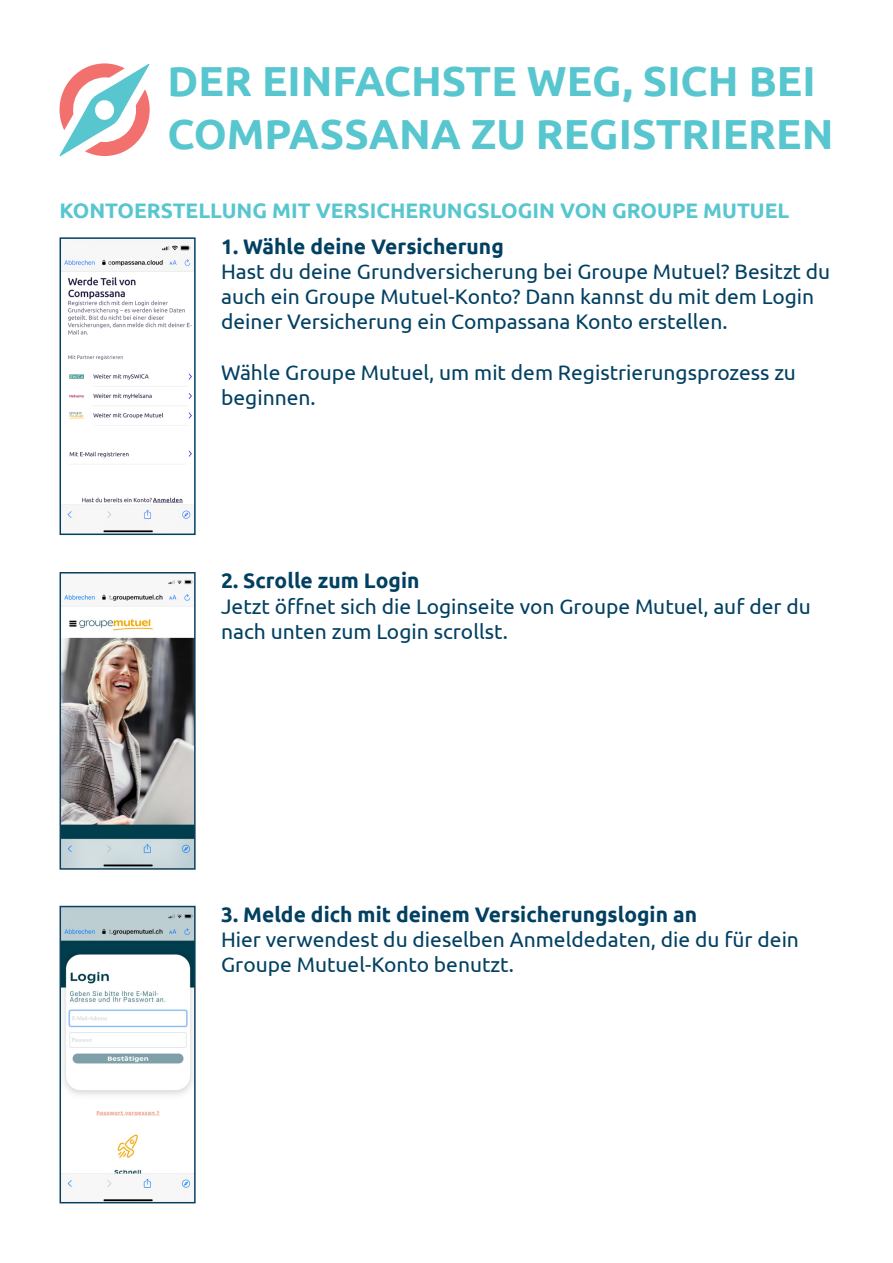
<style>
.page{position:relative;width:893px;height:1263px;background:#fff}
.page>*{position:absolute;margin:0;border:0;box-sizing:border-box;transform-origin:0 0}
.t1{font:700 42px/52.5px "Ubuntu";color:#58c6cf}
.t2{font:21px/25.2px "Ubuntu";color:#024062}
.t3{font:700 21px "Ubuntu";color:#024062}
.t4{font:700 21px "Ubuntu";color:#58c6cf}
</style>
<div class="page">
<svg style="left:59px;top:63px;width:91px;height:93px"></svg>
<img style="left:63px;top:245px;width:130px;height:287px">
<div style="left:60px;top:237px;width:136px;height:298px;border:2px solid #024062"></div>
<img style="left:63px;top:579px;width:130px;height:288px">
<div style="left:60px;top:572px;width:136px;height:298px;border:2px solid #0e3f5e"></div>
<img style="left:63px;top:909px;width:130px;height:291px">
<div style="left:60px;top:906px;width:136px;height:297px;border:2px solid #0e3f5e"></div>
<p class="t1" style="left:168px;top:54px;width:667px">DER EINFACHSTE WEG, SICH BEI<br>COMPASSANA ZU REGISTRIEREN</p>
<p class="t4" style="left:60px;top:197px;width:731px">KONTOERSTELLUNG MIT VERSICHERUNGSLOGIN VON GROUPE MUTUEL</p>
<p class="t3" style="left:221px;top:233px;width:284px">1. Wähle deine Versicherung</p>
<p class="t2" style="left:221px;top:258px;width:611px">Hast du deine Grundversicherung bei Groupe Mutuel? Besitzt du auch ein Groupe Mutuel-Konto? Dann kannst du mit dem Login deiner Versicherung ein Compassana Konto erstellen.</p>
<p class="t2" style="left:221px;top:359px;width:576px">Wähle Groupe Mutuel, um mit dem Registrierungsprozess zu beginnen.</p>
<p class="t3" style="left:221px;top:568px;width:200px">2. Scrolle zum Login</p>
<p class="t2" style="left:221px;top:593px;width:591px">Jetzt öffnet sich die Loginseite von Groupe Mutuel, auf der du nach unten zum Login scrollst.</p>
<p class="t3" style="left:221px;top:902px;width:477px">3. Melde dich mit deinem Versicherungslogin an</p>
<p class="t2" style="left:221px;top:926px;width:579px">Hier verwendest du dieselben Anmeldedaten, die du für dein<br>Groupe Mutuel-Konto benutzt.</p>
</div>
